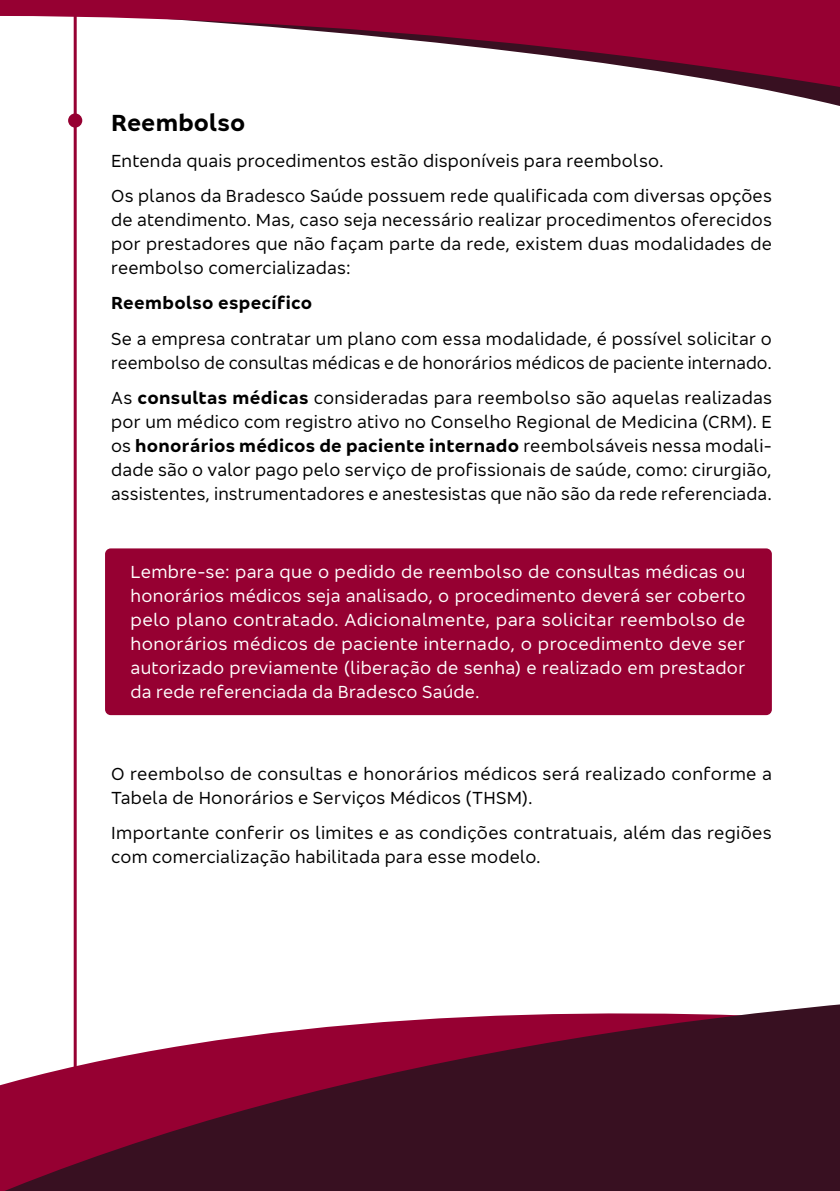
<style>
.page{position:relative;width:840px;height:1191px;background:#fff}
.page>*{position:absolute;margin:0;border:0;box-sizing:border-box;transform-origin:0 0}
.t1{font:700 24px "Bradesco Sans";letter-spacing:.005em;color:#000}
.t2{font:18px/24px "Bradesco Sans";letter-spacing:.015em;color:#000}
.t3{font:18px/24px "Bradesco Sans";letter-spacing:.015em;color:#fff;text-align:justify}
.t4{font:700 18px "Bradesco Sans";letter-spacing:.015em;color:#000}
.s1{font-weight:700}
</style>
<div class="page">
<hr style="left:74px;top:0;width:3px;height:1077px;background:#960032">
<div style="left:68px;top:113px;width:14px;height:15px;background:#960032;border-radius:50%"></div>
<div style="left:105px;top:548px;width:666px;height:167px;background:#960032;border-radius:6px"></div>
<svg style="left:0;top:891px;width:839px;height:300px"></svg>
<svg style="left:0;top:0;width:839px;height:98px"></svg>
<h1 class="t1" style="left:111px;top:107px;width:136px">Reembolso</h1>
<p class="t2" style="left:111px;top:142px;width:661px;line-height:35.4px">Entenda quais procedimentos estão disponíveis para reembolso.<br>Os planos da Bradesco Saúde possuem rede qualificada com diversas opções</p>
<p class="t2" style="left:111px;top:207px;width:662px;text-align:justify">de atendimento. Mas, caso seja necessário realizar procedimentos oferecidos por prestadores que não façam parte da rede, existem duas modalidades de reembolso comercializadas:</p>
<p class="t4" style="left:111px;top:291px;width:202px">Reembolso específico</p>
<p class="t2" style="left:111px;top:326px;width:661px">Se a empresa contratar um plano com essa modalidade, é possível solicitar o reembolso de consultas médicas e de honorários médicos de paciente internado.</p>
<p class="t2" style="left:111px;top:385px;width:662px;text-align:justify">As <span class="s1">consultas médicas</span> consideradas para reembolso são aquelas realizadas por um médico com registro ativo no Conselho Regional de Medicina (CRM). E os <span class="s1">honorários médicos de paciente internado</span> reembolsáveis nessa modali&shy;dade são o valor pago pelo serviço de profissionais de saúde, como: cirurgião, assistentes, instrumentadores e anestesistas que não são da rede referenciada.</p>
<p class="t3" style="left:130px;top:559px;width:616px">Lembre-se: para que o pedido de reembolso de consultas médicas ou honorários médicos seja analisado, o procedimento deverá ser coberto pelo plano contratado. Adicionalmente, para solicitar reembolso de honorários médicos de paciente internado, o procedimento deve ser autorizado previamente (liberação de senha) e realizado em prestador da rede referenciada da Bradesco Saúde.</p>
<p class="t2" style="left:111px;top:760px;width:661px">O reembolso de consultas e honorários médicos será realizado conforme a<br>Tabela de Honorários e Serviços Médicos (THSM).</p>
<p class="t2" style="left:111px;top:820px;width:661px">Importante conferir os limites e as condições contratuais, além das regiões com comercialização habilitada para esse modelo.</p>
</div>
